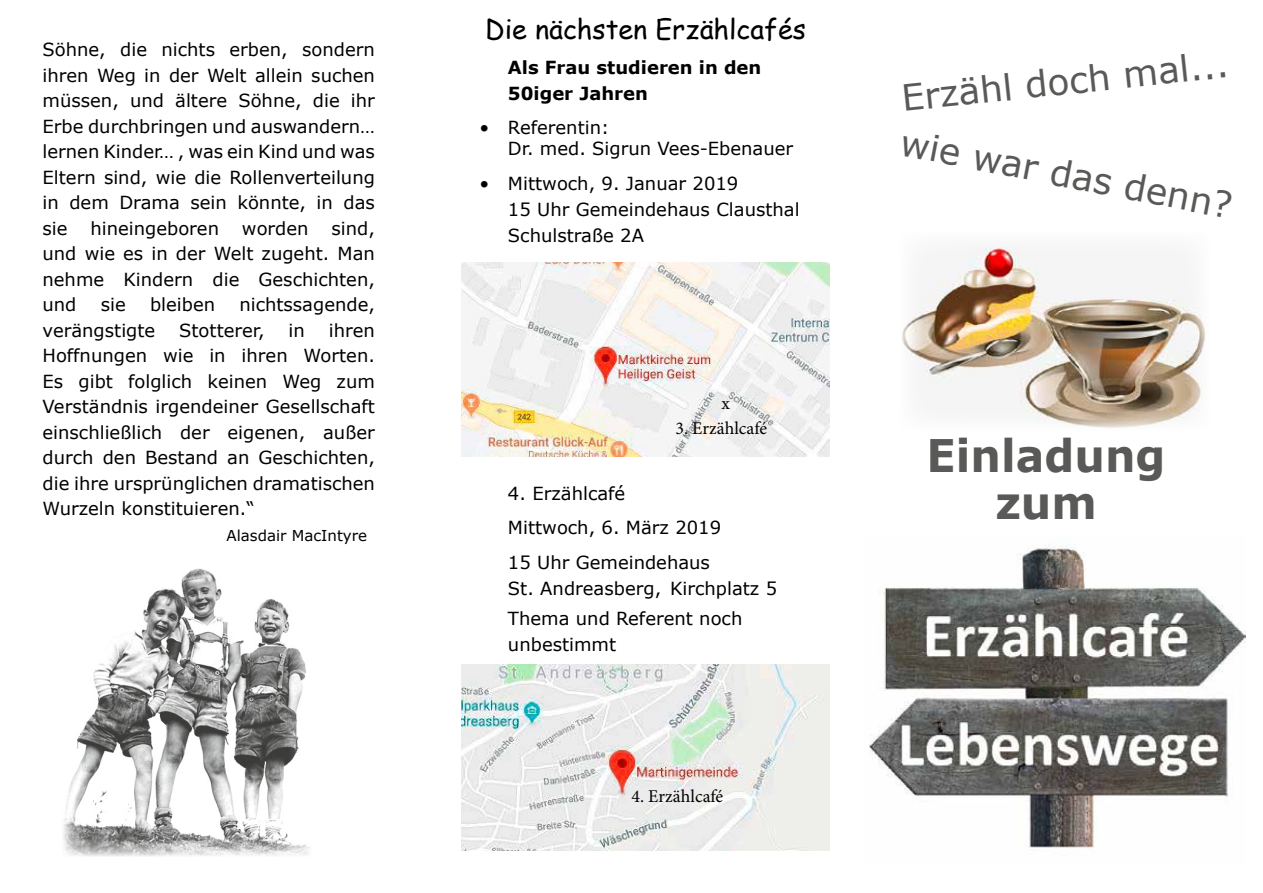
<style>
.page{position:relative;width:1263px;height:893px;background:#fff}
.page>*{position:absolute;margin:0;border:0;box-sizing:border-box;transform-origin:0 0}
.t1{font:700 44.85px/46.8px "Verdana";color:#595958;text-align:center;scale:.96 1}
.t2{font:36px "Verdana";color:#595958}
.t3{font:27px "Comic Sans MS";color:#000}
.t4{font:18px/25.5px "Verdana";color:#000}
.t5{font:700 18px/25.8px "Verdana";color:#000}
.t6{font:18px "Minion Pro";color:#000}
.t7{font:15px "Verdana";color:#000}
</style>
<div class="page">
<img style="left:869px;top:544px;width:376px;height:304px">
<img style="left:462px;top:262px;width:367px;height:194px">
<img style="left:63px;top:568px;width:247px;height:288px">
<img style="left:902px;top:246px;width:304px;height:182px">
<img style="left:462px;top:665px;width:367px;height:185px">
<p class="t4" style="left:43px;top:37px;width:334px;text-align:justify">Söhne, die nichts erben, sondern ihren Weg in der Welt allein suchen müssen, und ältere Söhne, die ihr Erbe durchbringen und auswandern… lernen Kinder… , was ein Kind und was Eltern sind, wie die Rollenverteilung in dem Drama sein könnte, in das sie</p>
<p class="t4" style="left:43px;top:215px;width:334px;text-align:justify;text-indent:289px">sind, und wie es in der Welt zugeht. Man nehme Kindern die Geschichten, und</p>
<p class="t4" style="left:90px;top:215px;width:130px">hineingeboren</p>
<p class="t4" style="left:242px;top:215px;width:68px">worden</p>
<p class="t4" style="left:101px;top:292px;width:27px">sie</p>
<p class="t4" style="left:150px;top:292px;width:67px">bleiben</p>
<p class="t4" style="left:239px;top:292px;width:137px">nichtssagende,</p>
<p class="t4" style="left:43px;top:317px;width:114px">verängstigte</p>
<p class="t4" style="left:179px;top:317px;width:87px">Stotterer,</p>
<p class="t4" style="left:288px;top:317px;width:18px">in</p>
<p class="t4" style="left:43px;top:317px;width:334px;text-align:justify;text-indent:286px">ihren Hoffnungen wie in ihren Worten.<br>Es gibt folglich keinen Weg zum Verständnis irgendeiner Gesellschaft einschließlich der eigenen, außer durch den Bestand an Geschichten, die ihre ursprünglichen dramatischen Wurzeln konstituieren.“</p>
<p class="t7" style="left:226px;top:525px;width:142px">Alasdair MacIntyre</p>
<h3 class="t3" style="left:485px;top:10px;width:322px">Die nächsten Erzählcafés</h3>
<p class="t5" style="left:508px;top:54px;width:255px">Als Frau studieren in den<br>50iger Jahren</p>
<p class="t4" style="left:508px;top:116px;width:287px;line-height:21.6px;text-indent:-28px">• Referentin:<br>Dr. med. Sigrun Vees-Ebenauer</p>
<p class="t4" style="left:508px;top:170px;width:293px;text-indent:-28px">• Mittwoch, 9. Januar 2019<br>15 Uhr Gemeindehaus Clausthal<br>Schulstraße 2A</p>
<p class="t6" style="left:721px;top:391px;width:10px">x</p>
<p class="t6" style="left:675px;top:417px;width:93px">3. Erzählcafé</p>
<p class="t4" style="left:508px;top:476px;width:215px;line-height:34.3px">4. Erzählcafé<br>Mittwoch, 6. März 2019<br>15 Uhr Gemeindehaus</p>
<p class="t4" style="left:508px;top:573px;width:271px;line-height:30.2px">St. Andreasberg, Kirchplatz 5<br>Thema und Referent noch</p>
<p class="t4" style="left:508px;top:631px;width:110px">unbestimmt</p>
<p class="t6" style="left:631px;top:784px;width:93px">4. Erzählcafé</p>
<h2 class="t2" style="left:899px;top:74px;width:330px;rotate:-6deg">Erzähl doch mal...</h2>
<h2 class="t2" style="left:906px;top:117px;width:338px;rotate:11deg">wie war das denn?</h2>
<h1 class="t1" style="left:927px;top:431px;width:250px">Einladung zum</h1>
</div>
